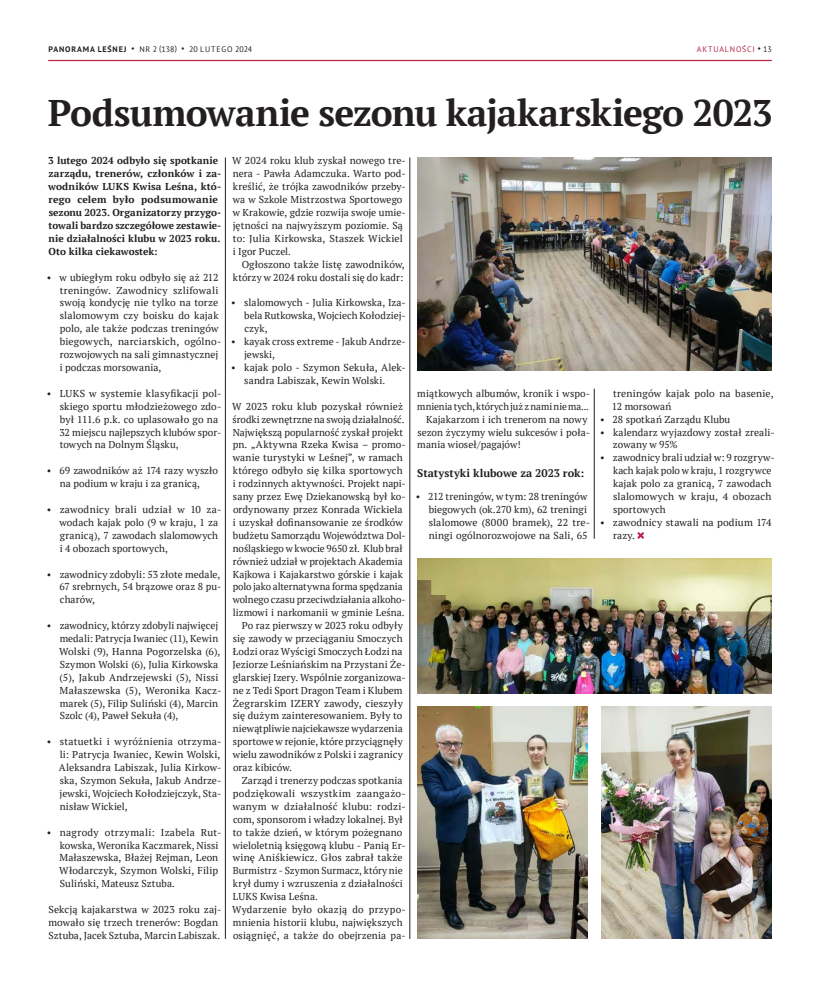
<style>
.page{position:relative;width:820px;height:993px;background:#fff}
.page>*{position:absolute;margin:0;border:0;box-sizing:border-box;transform-origin:0 0}
.t1{font:700 37px "PT Serif";letter-spacing:-.02em;color:#231f20}
.śródtytuł{font:700 11px "PT Serif";color:#231f20}
.główny_akapitowy_1_akp{font:10px/12.9px "PT Serif";letter-spacing:.01em;color:#231f20}
.główny_akapitowy{font:10px/12.9px "PT Serif";letter-spacing:.01em;color:#231f20}
.lead_10_pkt{font:700 10px/12.9px "PT Serif";letter-spacing:.01em;color:#231f20}
.t2{font:8px "PT Sans";letter-spacing:.045em;color:#231f20}
.dział___numeracja_stron{font:8px "PT Sans";letter-spacing:.1em;color:#b6274b}
.s1{font-weight:700}
.s2{color:#231f20}
</style>
<div class="page">
<hr style="left:48px;top:60px;width:723px;height:1px;background:#b6274b">
<svg style="left:637px;top:532px;width:6px;height:6px"></svg>
<img style="left:417px;top:558px;width:354px;height:135px">
<img style="left:417px;top:157px;width:354px;height:214px">
<img style="left:417px;top:706px;width:170px;height:232px">
<img style="left:601px;top:706px;width:170px;height:232px">
<hr style="left:225px;top:157px;width:1px;height:781px;background:#231f20">
<hr style="left:409px;top:157px;width:1px;height:781px;background:#231f20">
<hr style="left:594px;top:388px;width:1px;height:150px;background:#231f20">
<p class="t2" style="left:49px;top:44px;width:205px"><span class="s1">PANORAMA LEŚNEJ</span> • NR 2 (138) • 20 LUTEGO 2024</p>
<p class="dział___numeracja_stron" style="left:696px;top:44px;width:76px">AKTUALNOŚCI <span class="s2">• 13</span></p>
<p class="t1" style="left:48px;top:88px;width:726px">Podsumowanie sezonu kajakarskiego 2023</p>
<p class="lead_10_pkt" style="left:48px;top:154px;width:175px">3 lutego 2024 odbyło się spotkanie zarządu, trenerów, członków i za&shy;wodników LUKS Kwisa Leśna, któ&shy;rego celem było podsumowanie sezonu 2023. Organizatorzy przygo&shy;towali bardzo szczegółowe zestawie&shy;nie działalności klubu w 2023 roku.<br>Oto kilka ciekawostek:</p>
<p class="główny_akapitowy_1_akp" style="left:60px;top:270px;width:163px;text-indent:-13px">• w ubiegłym roku odbyło się aż 212 treningów. Zawodnicy szlifowali swoją kondycję nie tylko na torze slalomowym czy boisku do kajak polo, ale także podczas treningów biegowych, narciarskich, ogólno&shy;rozwojowych na sali gimnastycznej i podczas morsowania,</p>
<p class="główny_akapitowy_1_akp" style="left:59px;top:386px;width:163px;text-indent:-12px">• LUKS w systemie klasyfikacji pol&shy;skiego sportu młodzieżowego zdo&shy;był 111.6 p.k. co uplasowało go na<br>32 miejscu najlepszych klubów spor&shy;towych na Dolnym Śląsku,</p>
<p class="główny_akapitowy_1_akp" style="left:47px;top:464px;width:173px;text-align:center">• 69 zawodników aż 174 razy wyszło na podium w kraju i za granicą,</p>
<p class="główny_akapitowy_1_akp" style="left:60px;top:502px;width:163px;text-indent:-13px">• zawodnicy brali udział w 10 za&shy;wodach kajak polo (9 w kraju, 1 za granicą), 7 zawodach slalomowych i 4 obozach sportowych,</p>
<p class="główny_akapitowy_1_akp" style="left:59px;top:567px;width:163px;text-align:justify;text-indent:-13px">• zawodnicy zdobyli: 53 złote medale, 67 srebrnych, 54 brązowe oraz 8 pu&shy;charów,</p>
<p class="główny_akapitowy_1_akp" style="left:59px;top:618px;width:164px;text-indent:-12px">• zawodnicy, którzy zdobyli najwięcej medali: Patrycja Iwaniec (11), Kewin Wolski (9), Hanna Pogorzelska (6), Szymon Wolski (6), Julia Kirkowska (5), Jakub Andrzejewski (5), Nissi Małaszewska (5), Weronika Kacz&shy;marek (5), Filip Suliński (4), Marcin Szolc (4), Paweł Sekuła (4),</p>
<p class="główny_akapitowy_1_akp" style="left:59px;top:735px;width:164px;text-align:justify;text-indent:-12px">• statuetki i wyróżnienia otrzyma&shy;li: Patrycja Iwaniec, Kewin Wolski, Aleksandra Labiszak, Julia Kirkow&shy;ska, Szymon Sekuła, Jakub Andrze&shy;jewski, Wojciech Kołodziejczyk, Sta&shy;nisław Wickiel,</p>
<p class="główny_akapitowy_1_akp" style="left:59px;top:825px;width:164px;text-indent:-12px">• nagrody otrzymali: Izabela Rut&shy;kowska, Weronika Kaczmarek, Nissi Małaszewska, Błażej Rejman, Leon Włodarczyk, Szymon Wolski, Filip Suliński, Mateusz Sztuba.</p>
<p class="główny_akapitowy_1_akp" style="left:48px;top:902px;width:174px">Sekcją kajakarstwa w 2023 roku zaj&shy;mowało się trzech trenerów: Bogdan<br>Sztuba, Jacek Sztuba, Marcin Labiszak.</p>
<p class="główny_akapitowy_1_akp" style="left:232px;top:154px;width:175px">W 2024 roku klub zyskał nowego tre&shy;nera - Pawła Adamczuka. Warto pod&shy;kreślić, że trójka zawodników przeby&shy;wa w Szkole Mistrzostwa Sportowego w Krakowie, gdzie rozwija swoje umie&shy;jętności na najwyższym poziomie. Są to: Julia Kirkowska, Staszek Wickiel i Igor Puczel.</p>
<p class="główny_akapitowy" style="left:233px;top:257px;width:173px;text-align:right">Ogłoszono także listę zawodników, którzy w 2024 roku dostali się do kadr:</p>
<p class="główny_akapitowy_1_akp" style="left:244px;top:296px;width:163px;text-align:justify;text-indent:-13px">• slalomowych - Julia Kirkowska, Iza&shy;bela Rutkowska, Wojciech Kołodziej&shy;czyk,</p>
<p class="główny_akapitowy_1_akp" style="left:244px;top:335px;width:163px;text-indent:-13px">• kayak cross extreme - Jakub Andrze&shy;jewski,</p>
<p class="główny_akapitowy_1_akp" style="left:244px;top:361px;width:163px;text-indent:-13px">• kajak polo - Szymon Sekuła, Alek&shy;sandra Labiszak, Kewin Wolski.</p>
<p class="główny_akapitowy_1_akp" style="left:232px;top:399px;width:175px">W 2023 roku klub pozyskał również środki zewnętrzne na swoją działalność.<br>Największą popularność zyskał projekt pn. „Aktywna Rzeka Kwisa – promo&shy;wanie turystyki w Leśnej”, w ramach którego odbyło się kilka sportowych i rodzinnych aktywności. Projekt napi&shy;sany przez Ewę Dziekanowską był ko&shy;ordynowany przez Konrada Wickiela i uzyskał dofinansowanie ze środków budżetu Samorządu Województwa Dol&shy;nośląskiego w kwocie 9650 zł. Klub brał również udział w projektach Akademia Kajkowa i Kajakarstwo górskie i kajak polo jako alternatywna forma spędzania wolnego czasu przeciwdziałania alkoho&shy;lizmowi i narkomanii w gminie Leśna.</p>
<p class="główny_akapitowy" style="left:232px;top:618px;width:175px;text-indent:9px">Po raz pierwszy w 2023 roku odbyły się zawody w przeciąganiu Smoczych Łodzi oraz Wyścigi Smoczych Łodzi na Jeziorze Leśniańskim na Przystani Że&shy;glarskiej Izery. Wspólnie zorganizowa&shy;ne z Tedi Sport Dragon Team i Klubem Żegrarskim IZERY zawody, cieszyły się dużym zainteresowaniem. Były to niewątpliwie najciekawsze wydarzenia sportowe w rejonie, które przyciągnęły wielu zawodników z Polski i zagranicy oraz kibiców.</p>
<p class="główny_akapitowy" style="left:232px;top:773px;width:174px;text-indent:9px">Zarząd i trenerzy podczas spotkania podziękowali wszystkim zaangażo&shy;wanym w działalność klubu: rodzi&shy;com, sponsorom i władzy lokalnej. Był to także dzień, w którym pożegnano wieloletnią księgową klubu - Panią Er&shy;winę Aniśkiewicz. Głos zabrał także Burmistrz - Szymon Surmacz, który nie krył dumy i wzruszenia z działalności LUKS Kwisa Leśna.</p>
<p class="główny_akapitowy_1_akp" style="left:232px;top:902px;width:175px">Wydarzenie było okazją do przypo&shy;mnienia historii klubu, największych osiągnięć, a także do obejrzenia pa-</p>
<p class="główny_akapitowy_1_akp" style="left:417px;top:386px;width:174px">miątkowych albumów, kronik i wspo&shy;mnienia tych, których już z nami nie ma...</p>
<p class="główny_akapitowy" style="left:417px;top:412px;width:174px;text-indent:9px">Kajakarzom i ich trenerom na nowy sezon życzymy wielu sukcesów i poła&shy;mania wioseł/pagajów!</p>
<p class="śródtytuł" style="left:417px;top:466px;width:168px">Statystyki klubowe za 2023 rok:</p>
<p class="główny_akapitowy_1_akp" style="left:428px;top:490px;width:163px;text-indent:-13px">• 212 treningów, w tym: 28 treningów biegowych (ok.270 km), 62 treningi slalomowe (8000 bramek), 22 tre&shy;ningi ogólnorozwojowe na Sali, 65</p>
<p class="główny_akapitowy_1_akp" style="left:611px;top:386px;width:163px">treningów kajak polo na basenie,<br>12 morsowań</p>
<p class="główny_akapitowy_1_akp" style="left:600px;top:412px;width:132px">• 28 spotkań Zarządu Klubu</p>
<p class="główny_akapitowy_1_akp" style="left:612px;top:425px;width:163px;text-indent:-13px">• kalendarz wyjazdowy został zreali&shy;zowany w 95%</p>
<p class="główny_akapitowy_1_akp" style="left:613px;top:451px;width:163px;text-indent:-13px">• zawodnicy brali udział w: 9 rozgryw&shy;kach kajak polo w kraju, 1 rozgrywce kajak polo za granicą, 7 zawodach slalomowych w kraju, 4 obozach sportowych</p>
<p class="główny_akapitowy_1_akp" style="left:613px;top:515px;width:160px;text-indent:-13px">• zawodnicy stawali na podium 174 razy.</p>
</div>
